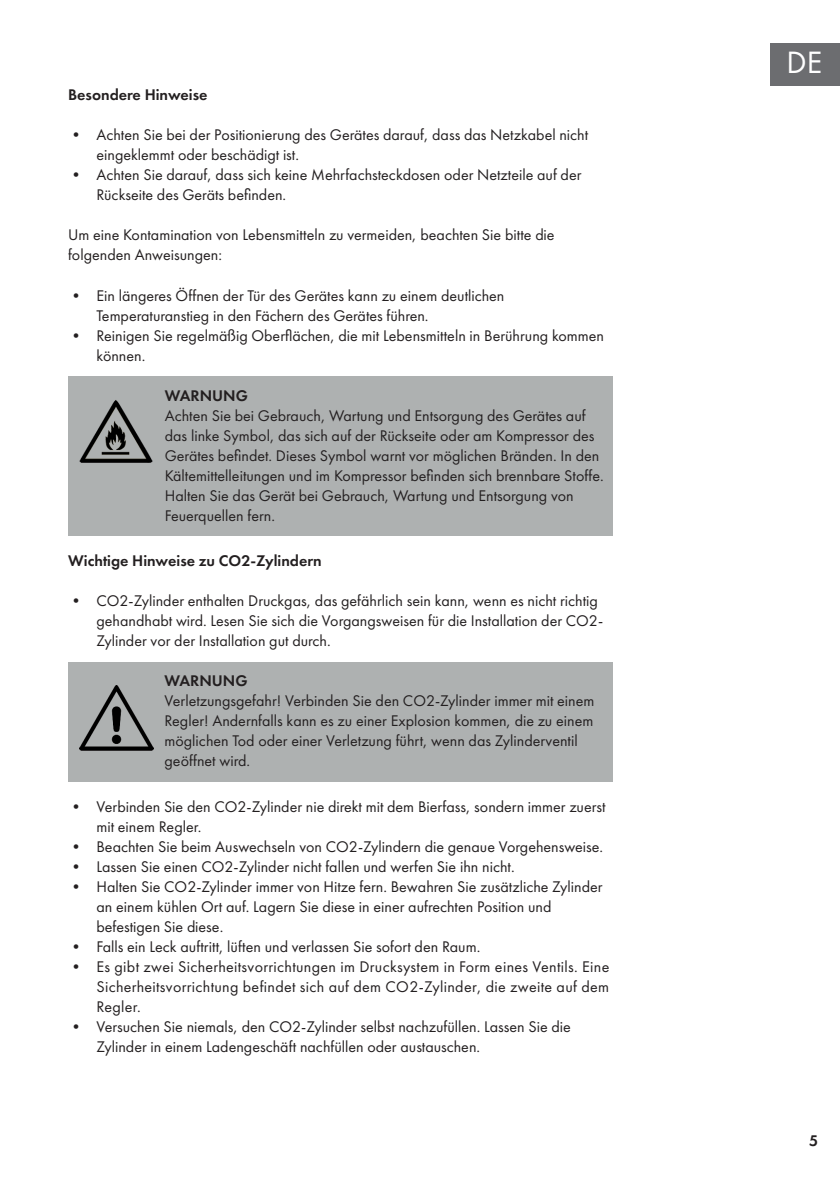
<style>
.page{position:relative;width:840px;height:1191px;background:#fff}
.page>*{position:absolute;margin:0;border:0;box-sizing:border-box;transform-origin:0 0}
.t1{font:32px "Futura PTW08";color:#fff}
.t2{font:16px/20px "Futura PTW08";color:#231f20}
.t3{font:600 16px "Futura PTW08";color:#231f20}
</style>
<div class="page">
<div style="left:770px;top:43px;width:69px;height:42px;background:#6c6d70"></div>
<div style="left:68px;top:377px;width:544px;height:159px;background:#aeb1b1"></div>
<div style="left:68px;top:662px;width:544px;height:119px;background:#aeb1b1"></div>
<img style="left:79px;top:400px;width:74px;height:63px">
<img style="left:79px;top:685px;width:74px;height:65px">
<p class="t3" style="left:68px;top:85px;width:141px">Besondere Hinweise</p>
<p class="t2" style="left:96px;top:125px;width:493px;text-indent:-28px">• Achten Sie bei der Positionierung des Gerätes darauf, dass das Netzkabel nicht eingeklemmt oder beschädigt ist.</p>
<p class="t2" style="left:96px;top:165px;width:486px;text-indent:-28px">• Achten Sie darauf, dass sich keine Mehrfachsteckdosen oder Netzteile auf der<br>Rückseite des Geräts befinden.</p>
<p class="t2" style="left:68px;top:225px;width:488px">Um eine Kontamination von Lebensmitteln zu vermeiden, beachten Sie bitte die folgenden Anweisungen:</p>
<p class="t2" style="left:96px;top:285px;width:409px;text-indent:-28px">• Ein längeres Öffnen der Tür des Gerätes kann zu einem deutlichen<br>Temperaturanstieg in den Fächern des Gerätes führen.</p>
<p class="t2" style="left:96px;top:325px;width:509px;text-indent:-28px">• Reinigen Sie regelmäßig Oberflächen, die mit Lebensmitteln in Berührung kommen können.</p>
<p class="t3" style="left:165px;top:385px;width:85px">WARNUNG</p>
<p class="t2" style="left:165px;top:405px;width:440px">Achten Sie bei Gebrauch, Wartung und Entsorgung des Gerätes auf das linke Symbol, das sich auf der Rückseite oder am Kompressor des Gerätes befindet. Dieses Symbol warnt vor möglichen Bränden. In den Kältemittelleitungen und im Kompressor befinden sich brennbare Stoffe.<br>Halten Sie das Gerät bei Gebrauch, Wartung und Entsorgung von Feuerquellen fern.</p>
<p class="t3" style="left:68px;top:551px;width:255px">Wichtige Hinweise zu CO2-Zylindern</p>
<p class="t2" style="left:96px;top:591px;width:508px;text-indent:-28px">• CO2-Zylinder enthalten Druckgas, das gefährlich sein kann, wenn es nicht richtig gehandhabt wird. Lesen Sie sich die Vorgangsweisen für die Installation der CO2-<br>Zylinder vor der Installation gut durch.</p>
<p class="t3" style="left:164px;top:671px;width:85px">WARNUNG</p>
<p class="t2" style="left:164px;top:691px;width:431px">Verletzungsgefahr! Verbinden Sie den CO2-Zylinder immer mit einem Regler! Andernfalls kann es zu einer Explosion kommen, die zu einem möglichen Tod oder einer Verletzung führt, wenn das Zylinderventil geöffnet wird.</p>
<p class="t2" style="left:96px;top:796px;width:510px;text-indent:-28px">• Verbinden Sie den CO2-Zylinder nie direkt mit dem Bierfass, sondern immer zuerst mit einem Regler.</p>
<p class="t2" style="left:68px;top:836px;width:536px">• Beachten Sie beim Auswechseln von CO2-Zylindern die genaue Vorgehensweise.</p>
<p class="t2" style="left:68px;top:856px;width:448px">• Lassen Sie einen CO2-Zylinder nicht fallen und werfen Sie ihn nicht.</p>
<p class="t2" style="left:96px;top:876px;width:507px;text-indent:-28px">• Halten Sie CO2-Zylinder immer von Hitze fern. Bewahren Sie zusätzliche Zylinder an einem kühlen Ort auf. Lagern Sie diese in einer aufrechten Position und befestigen Sie diese.</p>
<p class="t2" style="left:68px;top:936px;width:413px">• Falls ein Leck auftritt, lüften und verlassen Sie sofort den Raum.</p>
<p class="t2" style="left:96px;top:956px;width:514px;text-align:justify;text-indent:-28px">• Es gibt zwei Sicherheitsvorrichtungen im Drucksystem in Form eines Ventils. Eine Sicherheitsvorrichtung befindet sich auf dem CO2-Zylinder, die zweite auf dem Regler.</p>
<p class="t2" style="left:96px;top:1016px;width:475px;text-indent:-28px">• Versuchen Sie niemals, den CO2-Zylinder selbst nachzufüllen. Lassen Sie die<br>Zylinder in einem Ladengeschäft nachfüllen oder austauschen.</p>
<h1 class="t1" style="left:786px;top:43px;width:37px">DE</h1>
<p class="t3" style="left:808px;top:1130px;width:11px">5</p>
</div>
